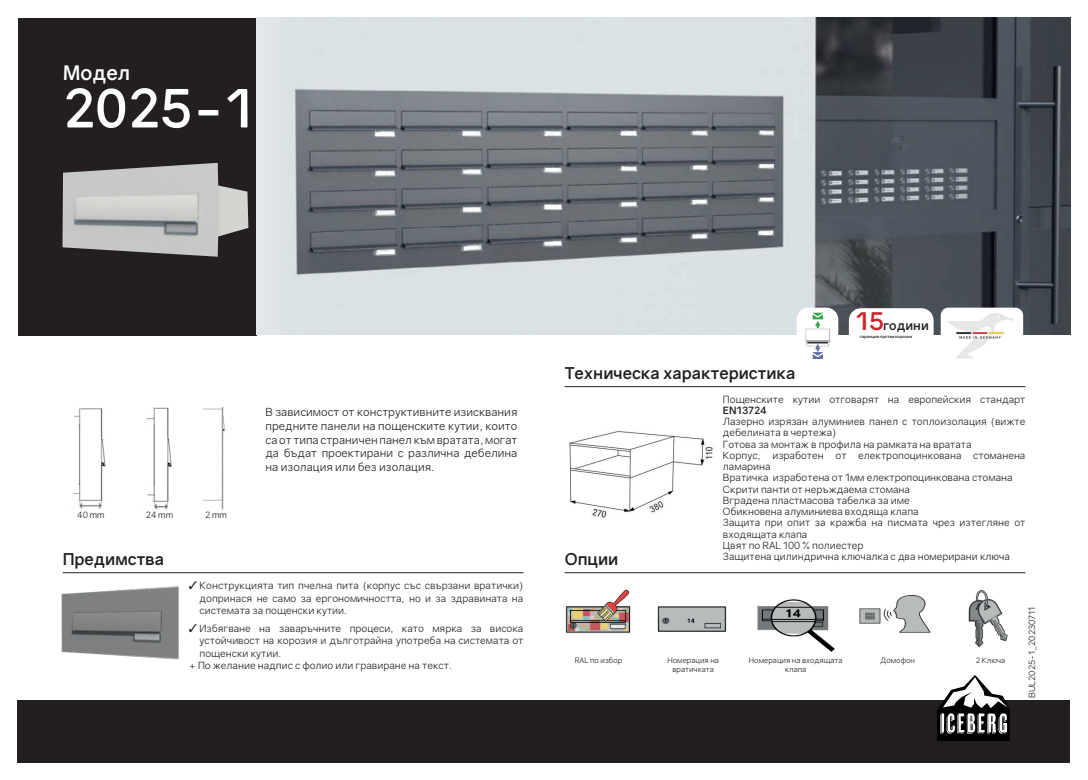
<style>
.page{position:relative;width:1088px;height:780px;background:#fff}
.page>*{position:absolute;margin:0;border:0;box-sizing:border-box;transform-origin:0 0}
.t1{font:700 52.5px "Gravity";color:#fff}
.t2{font:700 20px "Gravity";color:#fff}
.t3{font:700 16.25px "Gravity";color:#231f20}
.t4{font:700 12.5px "Gravity";color:#231f20}
.t5{font:11.25px/13.8px "Gravity";color:#231f20;text-align:justify}
.t6{font:10px/11.2px "Gravity";color:#231f20;text-align:justify}
.t7{font:700 10px "Gravity";color:#231f20}
.t8{font:8.75px "Gravity";color:#231f20}
.t9{font:7.5px/8.8px "Gravity";color:#231f20;text-align:center}
.t10{font:700 4px "Gravity";color:#231f20}
.s1{font-size:24.25px;color:#d1232a}
</style>
<div class="page">
<div style="left:18px;top:700px;width:1052px;height:62px;background:#231f20"></div>
<div style="left:18px;top:18px;width:239px;height:317px;background:#231f20"></div>
<div style="left:937px;top:709px;width:73px;height:31px;background:#000"></div>
<svg style="left:937px;top:675px;width:73px;height:58px"></svg>
<img style="left:257px;top:18px;width:813px;height:316px">
<hr style="left:63px;top:572px;width:460px;height:1px;background:#231f20">
<img style="left:63px;top:163px;width:185px;height:94px">
<hr style="left:565px;top:572px;width:460px;height:1px;background:#231f20">
<hr style="left:565px;top:386px;width:460px;height:1px;background:#231f20">
<img style="left:565px;top:589px;width:66px;height:44px">
<img style="left:657px;top:606px;width:70px;height:26px">
<img style="left:757px;top:599px;width:77px;height:52px">
<img style="left:859px;top:596px;width:72px;height:36px">
<img style="left:968px;top:590px;width:40px;height:58px">
<img style="left:941px;top:307px;width:82px;height:52px">
<img style="left:796px;top:307px;width:42px;height:52px">
<img style="left:569px;top:431px;width:144px;height:87px">
<img style="left:61px;top:586px;width:118px;height:74px">
<img style="left:73px;top:408px;width:33px;height:100px">
<img style="left:146px;top:407px;width:26px;height:101px">
<img style="left:203px;top:407px;width:22px;height:102px">
<div style="left:849px;top:308px;width:84px;height:49px;background:#fff;border-radius:12px"></div>
<h2 class="t2" style="left:63px;top:60px;width:69px">Модел</h2>
<h1 class="t1" style="left:63px;top:76px;width:192px">2025-1</h1>
<p class="t8" style="left:77px;top:510px;width:29px">40 mm</p>
<p class="t8" style="left:146px;top:510px;width:29px">24 mm</p>
<p class="t8" style="left:205px;top:510px;width:23px">2 mm</p>
<h3 class="t3" style="left:63px;top:549px;width:103px">Предимства</h3>
<p class="t5" style="left:265px;top:405px;width:253px">В зависимост от конструктивните изисквания предните панели на пощенските кутии, които са от типа страничен панел към вратата, могат да бъдат проектирани с различна дебелина на изолация или без изолация.</p>
<p class="t6" style="left:200px;top:579px;width:325px;line-height:12.5px;text-indent:-11px">✓ Конструкцията тип пчелна пита (корпус със свързани вратички) допринася не само за ергономичността, но и за здравината на системата за пощенски кутии.</p>
<p class="t6" style="left:189px;top:622px;width:336px">✓ Избягване на заваръчните процеси, като мярка за висока</p>
<p class="t6" style="left:200px;top:635px;width:325px">устойчивост на корозия и дълготрайна употреба на системата от</p>
<p class="t6" style="left:200px;top:647px;width:83px">пощенски кутии.</p>
<p class="t6" style="left:189px;top:660px;width:265px">+ По желание надпис с фолио или гравиране на текст.</p>
<p class="t4" style="left:855px;top:318px;width:75px"><span class="s1">15</span>години</p>
<p class="t10" style="left:860px;top:333px;width:54px">гаранция против корозия</p>
<h3 class="t3" style="left:565px;top:363px;width:232px">Техническа характеристика</h3>
<p class="t6" style="left:723px;top:393px;width:304px">Пощенските кутии отговарят на европейския стандарт</p>
<p class="t7" style="left:723px;top:404px;width:46px">EN13724</p>
<p class="t6" style="left:723px;top:416px;width:304px;text-align:left">Лазерно изрязан алуминиев панел с топлоизолация (вижте дебелината в чертежа)<br>Готова за монтаж в профила на рамката на вратата<br>Корпус, изработен от електропоцинкована стоманена ламарина<br>Вратичка изработена от 1мм електропоцинкована стомана Скрити панти от неръждаема стомана<br>Вградена пластмасова табелка за име<br>Обикновена алуминиева входяща клапа<br>Защита при опит за кражба на писмата чрез изтегляне от входящата клапа<br>Цвят по RAL 100 % полиестер<br>Защитена цилиндрична ключалка с два номерирани ключа</p>
<h3 class="t3" style="left:565px;top:549px;width:55px">Опции</h3>
<p class="t9" style="left:575px;top:655px;width:49px">RAL по избор</p>
<p class="t9" style="left:667px;top:655px;width:53px">Номерация на вратичката</p>
<p class="t9" style="left:749px;top:655px;width:95px">Номерация на входящата клапа</p>
<p class="t9" style="left:880px;top:655px;width:36px">Домофон</p>
<p class="t9" style="left:976px;top:655px;width:31px">2 Ключа</p>
<p class="t8" style="left:1026px;top:698px;width:93px;rotate:-90deg">BUL2025-1_20230711</p>
</div>
